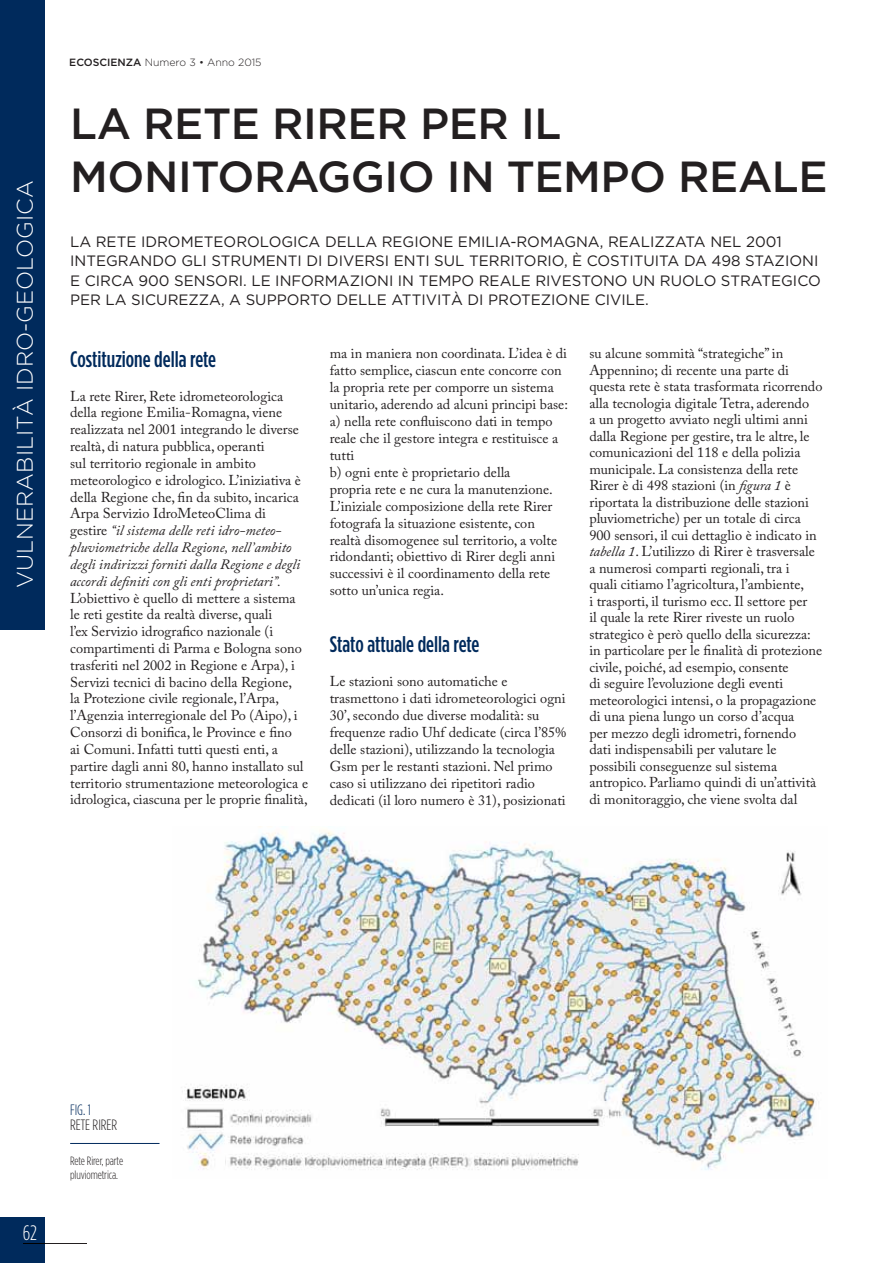
<style>
.page{position:relative;width:894px;height:1263px;background:#fff}
.page>*{position:absolute;margin:0;border:0;box-sizing:border-box;transform-origin:0 0}
.t1{font:500 43.5px/52.5px "Gotham";letter-spacing:-.01em;color:#231f20}
.t2{font:500 condensed 22.5px "Gotham HTF";color:#002a5c}
.t3{font:300 22.5px "Gotham HTF";color:#fff}
.t4{font:300 condensed 21px "Gotham HTF";color:#fff}
.t5{font:15px/19.5px "Gotham";color:#231f20}
.t6{font:300 15px "Gotham Condensed";color:#231f20}
.t7{font:300 15px "Gotham Condensed";color:#002a5c}
.t8{font:14.25px/16.5px "Adobe Caslon Pro";color:#231f20}
.t9{font:300 12px/13.5px "Gotham Condensed";letter-spacing:-.01em;color:#231f20}
.t10{font:300 10.5px "Gotham HTF";color:#231f20}
.s1{font-weight:500}
.s2{font-style:italic}
</style>
<div class="page">
<div style="left:0;top:1217px;width:45px;height:46px;background:#002a5c"></div>
<hr style="left:45px;top:1243px;width:42px;height:1px;background:#231f20">
<svg style="left:23px;top:1243px;width:22px;height:1px"></svg>
<div style="left:0;top:0;width:45px;height:630px;background:#002a5c"></div>
<hr style="left:70px;top:1143px;width:89px;height:1px;background:#002a5c">
<img style="left:182px;top:830px;width:637px;height:340px">
<h2 class="t3" style="left:16px;top:587px;width:408px;rotate:-90deg">VULNERABILITÀ IDRO-GEOLOGICA</h2>
<p class="t10" style="left:69px;top:58px;width:194px"><span class="s1">ECOSCIENZA</span> Numero 3 • Anno 2015</p>
<h1 class="t1" style="left:70px;top:100px;width:758px">LA RETE RIRER PER IL<br>MONITORAGGIO IN TEMPO REALE</h1>
<p class="t5" style="left:70px;top:233px;width:752px">LA RETE IDROMETEOROLOGICA DELLA REGIONE EMILIA-ROMAGNA, REALIZZATA NEL 2001<br>INTEGRANDO GLI STRUMENTI DI DIVERSI ENTI SUL TERRITORIO, È COSTITUITA DA 498 STAZIONI E CIRCA 900 SENSORI. LE INFORMAZIONI IN TEMPO REALE RIVESTONO UN RUOLO STRATEGICO PER LA SICUREZZA, A SUPPORTO DELLE ATTIVITÀ DI PROTEZIONE CIVILE.</p>
<h2 class="t2" style="left:70px;top:351px;width:147px">Costituzione della rete</h2>
<p class="t8" style="left:70px;top:388px;width:232px">La rete Rirer, Rete idrometeorologica della regione Emilia-Romagna, viene realizzata nel 2001 integrando le diverse realtà, di natura pubblica, operanti<br>sul territorio regionale in ambito meteorologico e idrologico. L’iniziativa è della Regione che, fin da subito, incarica Arpa Servizio IdroMeteoClima di gestire <span class="s2">“il sistema delle reti idro-meteo&shy;pluviometriche della Regione, nell’ambito degli indirizzi forniti dalla Regione e degli accordi definiti con gli enti proprietari”.</span></p>
<p class="t8" style="left:70px;top:590px;width:239px">L’obiettivo è quello di mettere a sistema le reti gestite da realtà diverse, quali<br>l’ex Servizio idrografico nazionale (i compartimenti di Parma e Bologna sono trasferiti nel 2002 in Regione e Arpa), i Servizi tecnici di bacino della Regione,<br>la Protezione civile regionale, l’Arpa, l’Agenzia interregionale del Po (Aipo), i Consorzi di bonifica, le Province e fino<br>ai Comuni. Infatti tutti questi enti, a partire dagli anni 80, hanno installato sul territorio strumentazione meteorologica e idrologica, ciascuna per le proprie finalità,</p>
<p class="t8" style="left:329px;top:346px;width:240px;line-height:17px">ma in maniera non coordinata. L’idea è di fatto semplice, ciascun ente concorre con la propria rete per comporre un sistema unitario, aderendo ad alcuni principi base: a) nella rete confluiscono dati in tempo reale che il gestore integra e restituisce a tutti<br>b) ogni ente è proprietario della<br>propria rete e ne cura la manutenzione.<br>L’iniziale composizione della rete Rirer fotografa la situazione esistente, con realtà disomogenee sul territorio, a volte ridondanti; obiettivo di Rirer degli anni successivi è il coordinamento della rete sotto un’unica regia.</p>
<h2 class="t2" style="left:329px;top:636px;width:151px">Stato attuale della rete</h2>
<p class="t8" style="left:329px;top:673px;width:238px;line-height:17px">Le stazioni sono automatiche e trasmettono i dati idrometeorologici ogni 30’, secondo due diverse modalità: su frequenze radio Uhf dedicate (circa l’85% delle stazioni), utilizzando la tecnologia Gsm per le restanti stazioni. Nel primo caso si utilizzano dei ripetitori radio dedicati (il loro numero è 31), posizionati</p>
<p class="t8" style="left:589px;top:346px;width:234px">su alcune sommità “strategiche” in Appennino; di recente una parte di questa rete è stata trasformata ricorrendo alla tecnologia digitale Tetra, aderendo<br>a un progetto avviato negli ultimi anni dalla Regione per gestire, tra le altre, le comunicazioni del 118 e della polizia municipale. La consistenza della rete Rirer è di 498 stazioni (in <span class="s2">figura 1</span> è riportata la distribuzione delle stazioni pluviometriche) per un totale di circa 900 sensori, il cui dettaglio è indicato in <span class="s2">tabella 1</span>. L’utilizzo di Rirer è trasversale a numerosi comparti regionali, tra i<br>quali citiamo l’agricoltura, l’ambiente,<br>i trasporti, il turismo ecc. Il settore per<br>il quale la rete Rirer riveste un ruolo strategico è però quello della sicurezza: in particolare per le finalità di protezione civile, poiché, ad esempio, consente<br>di seguire l’evoluzione degli eventi meteorologici intensi, o la propagazione di una piena lungo un corso d’acqua<br>per mezzo degli idrometri, fornendo<br>dati indispensabili per valutare le possibili conseguenze sul sistema antropico. Parliamo quindi di un’attività di monitoraggio, che viene svolta dal</p>
<h3 class="t4" style="left:23px;top:1225px;width:16px">62</h3>
<p class="t7" style="left:70px;top:1105px;width:22px">FIG. 1</p>
<p class="t6" style="left:70px;top:1120px;width:49px">RETE RIRER</p>
<p class="t9" style="left:70px;top:1155px;width:55px">Rete Rirer, parte pluviometrica.</p>
</div>
